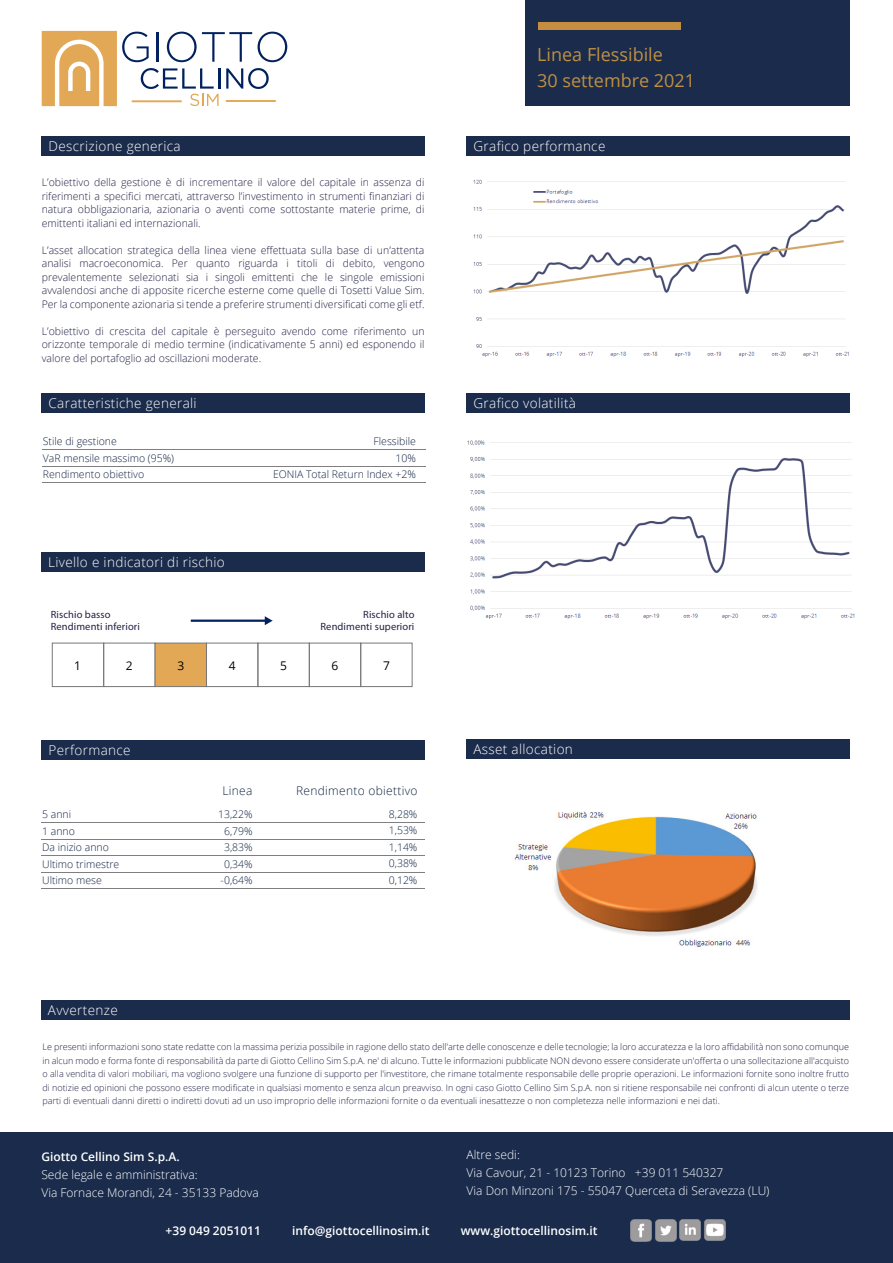
<style>
.page{position:relative;width:893px;height:1263px;background:#fff}
.page>*{position:absolute;margin:0;border:0;box-sizing:border-box;transform-origin:0 0}
.t1{font:18px/25.5px "Open Sans";color:#be9043}
.t2{font:300 13.5px "Open Sans";letter-spacing:.025em;color:#fff}
.t3{font:300 12px/18px "Open Sans";color:#fff}
.t4{font:600 12px "Open Sans";color:#fff}
.t5{font:300 12px "Open Sans";letter-spacing:.025em;color:#122342}
.t6{font:12px "Open Sans";color:#000}
.t7{font:300 10.5px/13.5px "Open Sans";color:#212145;text-align:justify}
.t8{font:300 10.5px/16.5px "Open Sans";color:#122342}
.t9{font:10.5px "Myriad Pro";letter-spacing:.01em;color:#212145}
.t10{font:300 9px/13.5px "Open Sans";color:#212145;text-align:justify}
</style>
<div class="page">
<img style="left:0;top:0;width:893px;height:1133px">
<div style="left:0;top:1133px;width:893px;height:130px;background:#1a2b4c"></div>
<img style="left:630px;top:1219px;width:22px;height:22px">
<img style="left:655px;top:1219px;width:22px;height:22px">
<img style="left:680px;top:1219px;width:46px;height:22px">
<div style="left:41px;top:1001px;width:808px;height:19px;background:#1a2b4c"></div>
<img style="left:447px;top:434px;width:426px;height:189px">
<img style="left:373px;top:759px;width:520px;height:238px">
<div style="left:467px;top:740px;width:383px;height:19px;background:#1a2b4c"></div>
<div style="left:42px;top:740px;width:383px;height:19px;background:#1a2b4c"></div>
<hr style="left:42px;top:822px;width:383px;height:1px;background:#7f7f7f">
<hr style="left:42px;top:839px;width:383px;height:1px;background:#7f7f7f">
<hr style="left:42px;top:855px;width:383px;height:1px;background:#7f7f7f">
<hr style="left:42px;top:872px;width:383px;height:1px;background:#7f7f7f">
<hr style="left:42px;top:888px;width:383px;height:1px;background:#7f7f7f">
<div style="left:41px;top:552px;width:383px;height:19px;background:#1a2b4c"></div>
<hr style="left:191px;top:620px;width:75px;height:2px;background:#00215d">
<svg style="left:265px;top:616px;width:7px;height:9px"></svg>
<div style="left:52px;top:643px;width:52px;height:44px;border:1px solid #777"></div>
<div style="left:103px;top:643px;width:52px;height:44px;border:1px solid #777"></div>
<div style="left:155px;top:643px;width:52px;height:44px;background:#e2a855;border:1px solid #777"></div>
<div style="left:206px;top:643px;width:52px;height:44px;border:1px solid #777"></div>
<div style="left:257px;top:643px;width:53px;height:44px;border:1px solid #777"></div>
<div style="left:309px;top:643px;width:52px;height:44px;border:1px solid #777"></div>
<div style="left:360px;top:643px;width:52px;height:44px;border:1px solid #777"></div>
<div style="left:467px;top:393px;width:383px;height:20px;background:#1a2b4c"></div>
<div style="left:42px;top:393px;width:383px;height:20px;background:#1a2b4c"></div>
<hr style="left:42px;top:449px;width:383px;height:1px;background:#7f7f7f">
<hr style="left:42px;top:466px;width:383px;height:1px;background:#7f7f7f">
<hr style="left:42px;top:483px;width:383px;height:1px;background:#7f7f7f">
<img style="left:452px;top:176px;width:413px;height:183px">
<div style="left:467px;top:136px;width:383px;height:20px;background:#1a2b4c"></div>
<div style="left:42px;top:136px;width:383px;height:20px;background:#1a2b4c"></div>
<div style="left:525px;top:0;width:324px;height:105px;background:#1a2b4c"></div>
<div style="left:539px;top:22px;width:142px;height:8px;background:#c68d41"></div>
<svg style="left:42px;top:31px;width:245px;height:75px"></svg>
<hr style="left:132px;top:100px;width:50px;height:2px;background:#e2a855">
<hr style="left:226px;top:100px;width:50px;height:2px;background:#e2a855">
<h2 class="t2" style="left:49px;top:137px;width:134px">Descrizione generica</h2>
<p class="t7" style="left:42px;top:175px;width:384px">L’obiettivo della gestione è di incrementare il valore del capitale in assenza di riferimenti a specifici mercati, attraverso l’investimento in strumenti finanziari di natura obbligazionaria, azionaria o aventi come sottostante materie prime, di emittenti italiani ed internazionali.</p>
<p class="t7" style="left:42px;top:243px;width:384px">L’asset allocation strategica della linea viene effettuata sulla base di un’attenta analisi macroeconomica. Per quanto riguarda i titoli di debito, vengono prevalentemente selezionati sia i singoli emittenti che le singole emissioni avvalendosi anche di apposite ricerche esterne come quelle di Tosetti Value Sim.<br>Per la componente azionaria si tende a preferire strumenti diversificati come gli etf.</p>
<p class="t7" style="left:42px;top:324px;width:384px">L’obiettivo di crescita del capitale è perseguito avendo come riferimento un orizzonte temporale di medio termine (indicativamente 5 anni) ed esponendo il valore del portafoglio ad oscillazioni moderate.</p>
<h1 class="t1" style="left:537px;top:41px;width:159px">Linea Flessibile<br>30 settembre 2021</h1>
<h2 class="t2" style="left:473px;top:137px;width:133px">Grafico performance</h2>
<h2 class="t2" style="left:49px;top:394px;width:149px">Caratteristiche generali</h2>
<h2 class="t2" style="left:473px;top:394px;width:104px">Grafico volatilità</h2>
<p class="t8" style="left:43px;top:433px;width:75px">Stile di gestione</p>
<p class="t8" style="left:374px;top:433px;width:44px">Flessibile</p>
<p class="t8" style="left:43px;top:449px;width:133px">VaR mensile massimo (95%)</p>
<p class="t8" style="left:395px;top:449px;width:22px">10%</p>
<p class="t8" style="left:43px;top:466px;width:103px">Rendimento obiettivo</p>
<p class="t8" style="left:273px;top:466px;width:144px">EONIA Total Return Index +2%</p>
<h2 class="t2" style="left:48px;top:552px;width:178px">Livello e indicatori di rischio</h2>
<p class="t9" style="left:51px;top:608px;width:61px">Rischio basso</p>
<p class="t9" style="left:363px;top:608px;width:53px">Rischio alto</p>
<p class="t9" style="left:51px;top:620px;width:91px">Rendimenti inferiori</p>
<p class="t9" style="left:320px;top:620px;width:95px">Rendimenti superiori</p>
<h3 class="t6" style="left:74px;top:658px;width:8px">1</h3>
<h3 class="t6" style="left:126px;top:658px;width:8px">2</h3>
<h3 class="t6" style="left:177px;top:658px;width:8px">3</h3>
<h3 class="t6" style="left:229px;top:658px;width:8px">4</h3>
<h3 class="t6" style="left:280px;top:658px;width:8px">5</h3>
<h3 class="t6" style="left:332px;top:658px;width:8px">6</h3>
<h3 class="t6" style="left:383px;top:658px;width:8px">7</h3>
<h2 class="t2" style="left:49px;top:740px;width:84px">Performance</h2>
<h2 class="t2" style="left:473px;top:740px;width:101px">Asset allocation</h2>
<h3 class="t5" style="left:222px;top:782px;width:32px">Linea</h3>
<h3 class="t5" style="left:296px;top:782px;width:123px">Rendimento obiettivo</h3>
<p class="t8" style="left:42px;top:806px;width:79px">5 anni<br>1 anno<br>Da inizio anno<br>Ultimo trimestre<br>Ultimo mese</p>
<p class="t8" style="left:218px;top:806px;width:36px;text-align:center">13,22%<br>6,79%<br>3,83%<br>0,34% -0,64%</p>
<p class="t8" style="left:389px;top:806px;width:30px;text-align:justify">8,28% 1,53% 1,14% 0,38% 0,12%</p>
<h2 class="t2" style="left:48px;top:1001px;width:71px">Avvertenze</h2>
<p class="t10" style="left:42px;top:1040px;width:808px">Le presenti informazioni sono state redatte con la massima perizia possibile in ragione dello stato dell'arte delle conoscenze e delle tecnologie; la loro accuratezza e la loro affidabilità non sono comunque in alcun modo e forma fonte di responsabilità da parte di Giotto Cellino Sim S.p.A. ne' di alcuno. Tutte le informazioni pubblicate NON devono essere considerate un'offerta o una sollecitazione all'acquisto o alla vendita di valori mobiliari, ma vogliono svolgere una funzione di supporto per l'investitore, che rimane totalmente responsabile delle proprie operazioni. Le informazioni fornite sono inoltre frutto di notizie ed opinioni che possono essere modificate in qualsiasi momento e senza alcun preavviso. In ogni caso Giotto Cellino Sim S.p.A. non si ritiene responsabile nei confronti di alcun utente o terze parti di eventuali danni diretti o indiretti dovuti ad un uso improprio delle informazioni fornite o da eventuali inesattezze o non completezza nelle informazioni e nei dati.</p>
<h3 class="t3" style="left:467px;top:1146px;width:304px">Altre sedi:<br>Via Cavour, 21 - 10123 Torino +39 011 540327<br>Via Don Minzoni 175 - 55047 Querceta di Seravezza (LU)</h3>
<h3 class="t4" style="left:41px;top:1148px;width:140px">Giotto Cellino Sim S.p.A.</h3>
<h3 class="t3" style="left:41px;top:1165px;width:219px">Sede legale e amministrativa:<br>Via Fornace Morandi, 24 - 35133 Padova</h3>
<h3 class="t4" style="left:166px;top:1223px;width:97px">+39 049 2051011</h3>
<h3 class="t4" style="left:292px;top:1223px;width:139px">info@giottocellinosim.it</h3>
<h3 class="t4" style="left:461px;top:1223px;width:138px">www.giottocellinosim.it</h3>
</div>
